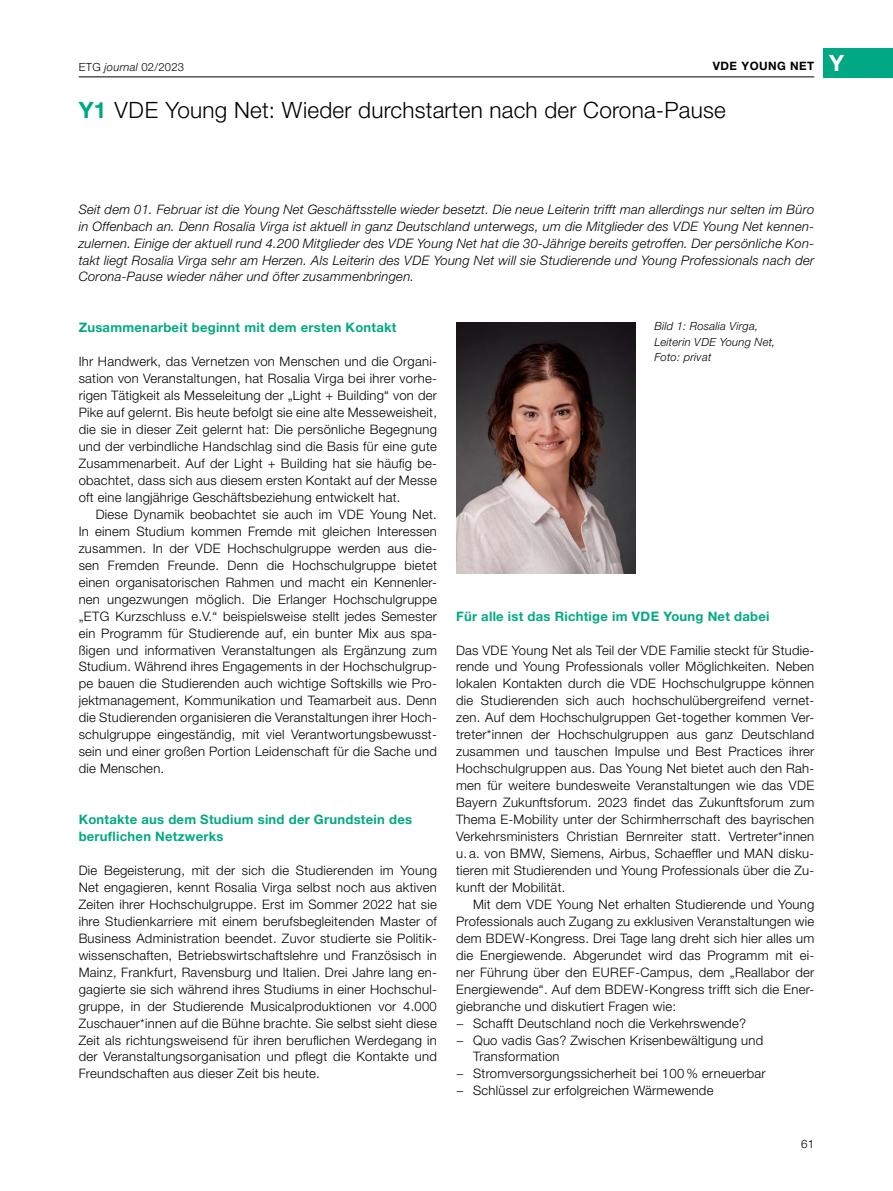
<style>
.page{position:relative;width:893px;height:1191px;background:#fff}
.page>*{position:absolute;margin:0;border:0;box-sizing:border-box;transform-origin:0 0}
.t1{font:300 22.5px "Helvetica Neue LT Std";letter-spacing:.01em;color:#000}
.t2{font:300 13.05px/17px "Helvetica Neue LT Std";letter-spacing:.02em;color:#000;text-align:justify}
.t3{font:italic 300 13.05px/17px "Helvetica Neue LT Std";letter-spacing:.02em;color:#000;text-align:justify}
.t4{font:700 13.05px/17px "Helvetica Neue LT Std";letter-spacing:.02em;color:#00a983}
.t5{font:700 11.55px "Helvetica Neue LT Std";letter-spacing:.04em;color:#000}
.t6{font:300 11.55px "Helvetica Neue LT Std";color:#000}
.t7{font:italic 300 11.25px/15.1px "Helvetica Neue LT Std";letter-spacing:.02em;color:#000}
.t8{font:300 11.25px "Helvetica Neue LT Std";letter-spacing:.02em;color:#000}
.s1{font-size:22.5px;color:#fff}
.s2{font-weight:700;color:#00a983}
.s3{font-style:italic}
</style>
<div class="page">
<hr style="left:79px;top:76px;width:735px;height:1px;background:#000">
<div style="left:823px;top:48px;width:70px;height:29px;background:#00a983"></div>
<img style="left:456px;top:322px;width:179px;height:251px">
<p class="t5" style="left:713px;top:58px;width:133px">VDE YOUNG NET <span class="s1">Y</span></p>
<h1 class="t1" style="left:79px;top:96px;width:649px"><span class="s2">Y1</span> VDE Young Net: Wieder durchstarten nach der Corona-Pause</h1>
<p class="t8" style="left:79px;top:60px;width:107px">ETG <span class="s3">journal</span> 02/2023</p>
<p class="t3" style="left:79px;top:200px;width:737px">Seit dem 01. Februar ist die Young Net Geschäftsstelle wieder besetzt. Die neue Leiterin trifft man allerdings nur selten im Büro in Offenbach an. Denn Rosalia Virga ist aktuell in ganz Deutschland unterwegs, um die Mitglieder des VDE Young Net kennen&shy;zulernen. Einige der aktuell rund 4.200 Mitglieder des VDE Young Net hat die 30-Jährige bereits getroffen. Der persönliche Kon&shy;takt liegt Rosalia Virga sehr am Herzen. Als Leiterin des VDE Young Net will sie Studierende und Young Professionals nach der Corona-Pause wieder näher und öfter zusammenbringen.</p>
<p class="t4" style="left:79px;top:319px;width:319px">Zusammenarbeit beginnt mit dem ersten Kontakt</p>
<p class="t2" style="left:79px;top:353px;width:360px">Ihr Handwerk, das Vernetzen von Menschen und die Organi&shy;sation von Veranstaltungen, hat Rosalia Virga bei ihrer vorhe&shy;rigen Tätigkeit als Messeleitung der „Light + Building“ von der Pike auf gelernt. Bis heute befolgt sie eine alte Messeweisheit, die sie in dieser Zeit gelernt hat: Die persönliche Begegnung und der verbindliche Handschlag sind die Basis für eine gute Zusammenarbeit. Auf der Light + Building hat sie häufig be&shy;obachtet, dass sich aus diesem ersten Kontakt auf der Messe oft eine langjährige Geschäftsbeziehung entwickelt hat.</p>
<p class="t2" style="left:79px;top:505px;width:360px;text-indent:17px">Diese Dynamik beobachtet sie auch im VDE Young Net.<br>In einem Studium kommen Fremde mit gleichen Interessen zusammen. In der VDE Hochschulgruppe werden aus die&shy;sen Fremden Freunde. Denn die Hochschulgruppe bietet einen organisatorischen Rahmen und macht ein Kennenler&shy;nen ungezwungen möglich. Die Erlanger Hochschulgruppe „ETG Kurzschluss e.V.“ beispielsweise stellt jedes Semester ein Programm für Studierende auf, ein bunter Mix aus spa&shy;ßigen und informativen Veranstaltungen als Ergänzung zum Studium. Während ihres Engagements in der Hochschulgrup&shy;pe bauen die Studierenden auch wichtige Softskills wie Pro&shy;jektmanagement, Kommunikation und Teamarbeit aus. Denn die Studierenden organisieren die Veranstaltungen ihrer Hoch&shy;schulgruppe eingeständig, mit viel Verantwortungsbewusst&shy;sein und einer großen Portion Leidenschaft für die Sache und die Menschen.</p>
<p class="t7" style="left:654px;top:319px;width:123px">Bild 1: Rosalia Virga,<br>Leiterin VDE Young Net,<br>Foto: privat</p>
<p class="t4" style="left:456px;top:607px;width:315px">Für alle ist das Richtige im VDE Young Net dabei</p>
<p class="t2" style="left:456px;top:641px;width:360px">Das VDE Young Net als Teil der VDE Familie steckt für Studie&shy;rende und Young Professionals voller Möglichkeiten. Neben lokalen Kontakten durch die VDE Hochschulgruppe können die Studierenden sich auch hochschulübergreifend vernet&shy;zen. Auf dem Hochschulgruppen Get-together kommen Ver&shy;treter*innen der Hochschulgruppen aus ganz Deutschland zusammen und tauschen Impulse und Best Practices ihrer Hochschulgruppen aus. Das Young Net bietet auch den Rah&shy;men für weitere bundesweite Veranstaltungen wie das VDE Bayern Zukunftsforum. 2023 findet das Zukunftsforum zum Thema E-Mobility unter der Schirmherrschaft des bayrischen Verkehrsministers Christian Bernreiter statt. Vertreter*innen u. a. von BMW, Siemens, Airbus, Schaeffler und MAN disku&shy;tieren mit Studierenden und Young Professionals über die Zu&shy;kunft der Mobilität.</p>
<p class="t2" style="left:473px;top:895px;width:343px">Mit dem VDE Young Net erhalten Studierende und Young</p>
<p class="t2" style="left:456px;top:912px;width:360px">Professionals auch Zugang zu exklusiven Veranstaltungen wie</p>
<p class="t2" style="left:456px;top:929px;width:360px">dem BDEW-Kongress. Drei Tage lang dreht sich hier alles um</p>
<p class="t2" style="left:456px;top:946px;width:360px">die Energiewende. Abgerundet wird das Programm mit ei-</p>
<p class="t2" style="left:456px;top:963px;width:360px">ner Führung über den EUREF-Campus, dem „Reallabor der</p>
<p class="t2" style="left:456px;top:980px;width:360px">Energiewende“. Auf dem BDEW-Kongress trifft sich die Ener-</p>
<p class="t2" style="left:456px;top:997px;width:221px">giebranche und diskutiert Fragen wie:</p>
<p class="t2" style="left:456px;top:1014px;width:292px">− Schafft Deutschland noch die Verkehrswende?</p>
<p class="t2" style="left:456px;top:1031px;width:309px">− Quo vadis Gas? Zwischen Krisenbewältigung und</p>
<p class="t2" style="left:473px;top:1048px;width:88px">Transformation</p>
<p class="t2" style="left:456px;top:1065px;width:311px">− Stromversorgungssicherheit bei 100 % erneuerbar</p>
<p class="t2" style="left:456px;top:1082px;width:259px">− Schlüssel zur erfolgreichen Wärmewende</p>
<p class="t4" style="left:79px;top:810px;width:335px">Kontakte aus dem Studium sind der Grundstein des beruflichen Netzwerks</p>
<p class="t2" style="left:79px;top:861px;width:360px">Die Begeisterung, mit der sich die Studierenden im Young Net engagieren, kennt Rosalia Virga selbst noch aus aktiven Zeiten ihrer Hochschulgruppe. Erst im Sommer 2022 hat sie ihre Studienkarriere mit einem berufsbegleitenden Master of Business Administration beendet. Zuvor studierte sie Politik&shy;wissenschaften, Betriebswirtschaftslehre und Französisch in Mainz, Frankfurt, Ravensburg und Italien. Drei Jahre lang en&shy;gagierte sie sich während ihres Studiums in einer Hochschul&shy;gruppe, in der Studierende Musicalproduktionen vor 4.000<br>Zuschauer*innen auf die Bühne brachte. Sie selbst sieht diese Zeit als richtungsweisend für ihren beruflichen Werdegang in der Veranstaltungsorganisation und pflegt die Kontakte und Freundschaften aus dieser Zeit bis heute.</p>
<p class="t6" style="left:801px;top:1137px;width:15px">61</p>
</div>
